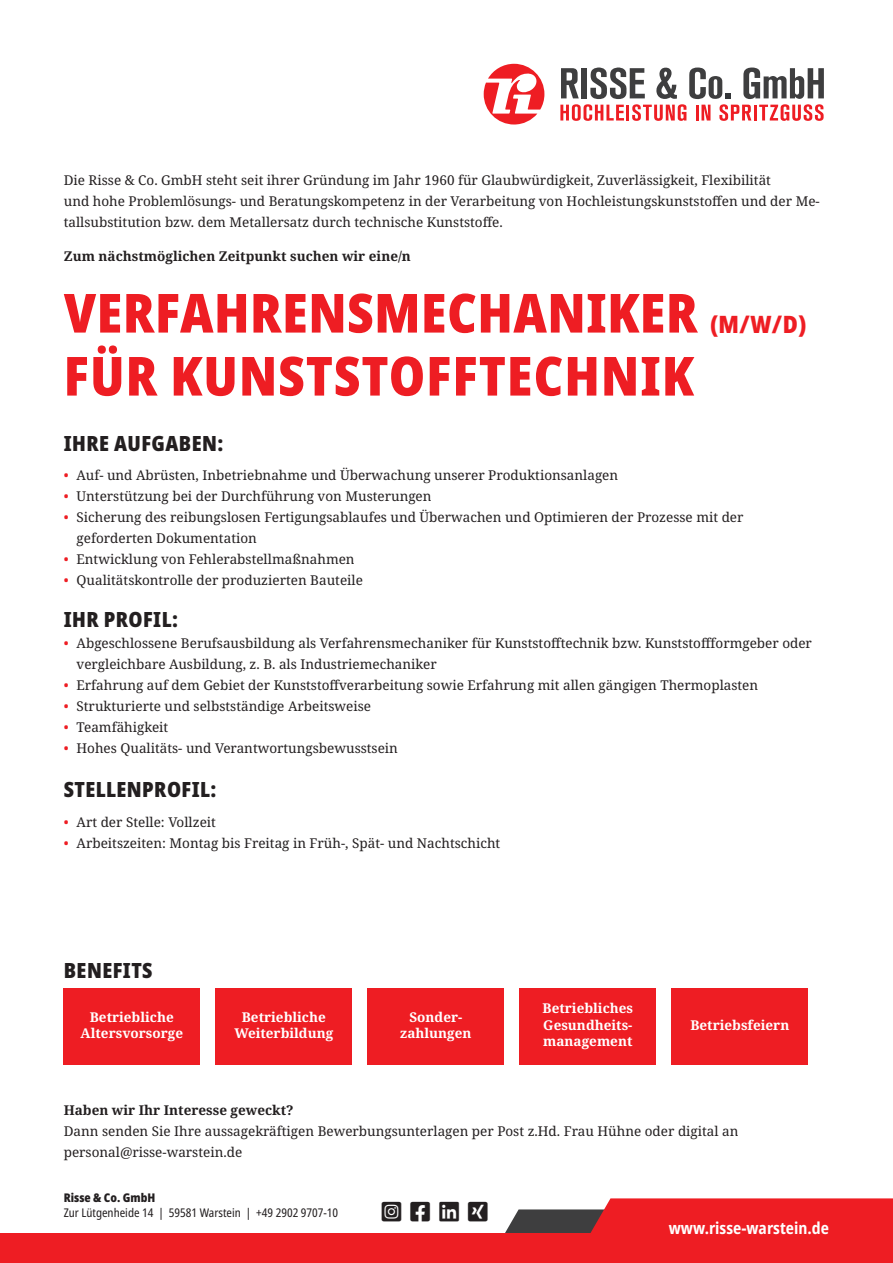
<style>
.page{position:relative;width:893px;height:1263px;background:#fff}
.page>*{position:absolute;margin:0;border:0;box-sizing:border-box;transform-origin:0 0}
.t1{font:900 condensed 54px "Noto Sans";letter-spacing:.01em;color:#ee1d23}
.t2{font:900 condensed 24px "Noto Sans";color:#ee1d23}
.t3{font:900 condensed 21px "Noto Sans";letter-spacing:.02em;color:#231f20}
.t4{font:700 condensed 16.5px "Noto Sans";color:#fff}
.t5{font:13.5px/21px "Noto Serif";color:#231f20}
.t6{font:700 13.5px/16.5px "Noto Serif";color:#fff;text-align:center}
.t7{font:700 13.5px "Noto Serif";color:#231f20}
.t8{font:condensed 12px "Noto Sans";color:#231f20}
.t9{font:900 condensed 12px "Noto Sans";color:#231f20}
.s1{color:#ee1d23}
</style>
<div class="page">
<svg style="left:484px;top:64px;width:60px;height:61px"></svg>
<svg style="left:560px;top:68px;width:264px;height:53px"></svg>
<div style="left:64px;top:988px;width:136px;height:77px;background:#ee1d23"></div>
<div style="left:216px;top:988px;width:136px;height:77px;background:#ee1d23"></div>
<div style="left:368px;top:988px;width:136px;height:77px;background:#ee1d23"></div>
<div style="left:520px;top:988px;width:136px;height:77px;background:#ee1d23"></div>
<div style="left:672px;top:988px;width:136px;height:77px;background:#ee1d23"></div>
<div style="left:0;top:1233px;width:893px;height:30px;background:#ee1d23"></div>
<svg style="left:505px;top:1198px;width:388px;height:35px;background:#d53a3e"></svg>
<p class="t5" style="left:64px;top:170px;width:757px">Die Risse &amp; Co. GmbH steht seit ihrer Gründung im Jahr 1960 für Glaubwürdigkeit, Zuverlässigkeit, Flexibilität<br>und hohe Problemlösungs- und Beratungskompetenz in der Verarbeitung von Hochleistungskunststoffen und der Me&shy;tallsubstitution bzw. dem Metallersatz durch technische Kunststoffe.</p>
<p class="t7" style="left:64px;top:247px;width:349px">Zum nächstmöglichen Zeitpunkt suchen wir eine/n</p>
<h1 class="t1" style="left:64px;top:272px;width:635px">VERFAHRENSMECHANIKER</h1>
<h2 class="t2" style="left:710px;top:306px;width:98px">(M/W/D)</h2>
<h1 class="t1" style="left:64px;top:335px;width:632px">FÜR KUNSTSTOFFTECHNIK</h1>
<h3 class="t3" style="left:64px;top:427px;width:161px">IHRE AUFGABEN:</h3>
<p class="t5" style="left:64px;top:465px;width:556px"><span class="s1">•</span> Auf- und Abrüsten, Inbetriebnahme und Überwachung unserer Produktionsanlagen</p>
<p class="t5" style="left:64px;top:486px;width:369px"><span class="s1">•</span> Unterstützung bei der Durchführung von Musterungen</p>
<p class="t5" style="left:77px;top:507px;width:668px;text-indent:-13px"><span class="s1">•</span> Sicherung des reibungslosen Fertigungsablaufes und Überwachen und Optimieren der Prozesse mit der geforderten Dokumentation</p>
<p class="t5" style="left:64px;top:549px;width:292px"><span class="s1">•</span> Entwicklung von Fehlerabstellmaßnahmen</p>
<p class="t5" style="left:64px;top:570px;width:301px"><span class="s1">•</span> Qualitätskontrolle der produzierten Bauteile</p>
<h3 class="t3" style="left:64px;top:604px;width:116px">IHR PROFIL:</h3>
<p class="t5" style="left:77px;top:633px;width:737px;text-indent:-13px"><span class="s1">•</span> Abgeschlossene Berufsausbildung als Verfahrensmechaniker für Kunststofftechnik bzw. Kunststoffformgeber oder vergleichbare Ausbildung, z. B. als Industriemechaniker</p>
<p class="t5" style="left:64px;top:675px;width:696px"><span class="s1">•</span> Erfahrung auf dem Gebiet der Kunststoffverarbeitung sowie Erfahrung mit allen gängigen Thermoplasten</p>
<p class="t5" style="left:64px;top:696px;width:309px"><span class="s1">•</span> Strukturierte und selbstständige Arbeitsweise</p>
<p class="t5" style="left:64px;top:717px;width:106px"><span class="s1">•</span> Teamfähigkeit</p>
<p class="t5" style="left:64px;top:738px;width:336px"><span class="s1">•</span> Hohes Qualitäts- und Verantwortungsbewusstsein</p>
<h3 class="t3" style="left:64px;top:774px;width:154px">STELLENPROFIL:</h3>
<p class="t5" style="left:64px;top:812px;width:154px"><span class="s1">•</span> Art der Stelle: Vollzeit</p>
<p class="t5" style="left:64px;top:833px;width:438px"><span class="s1">•</span> Arbeitszeiten: Montag bis Freitag in Früh-, Spät- und Nachtschicht</p>
<h3 class="t3" style="left:64px;top:954px;width:90px">BENEFITS</h3>
<p class="t6" style="left:81px;top:1009px;width:104px">Betriebliche<br>Altersvorsorge</p>
<p class="t6" style="left:234px;top:1009px;width:100px">Betriebliche<br>Weiterbildung</p>
<p class="t6" style="left:400px;top:1009px;width:73px">Sonder&shy;zahlungen</p>
<p class="t6" style="left:543px;top:1000px;width:92px;text-align:justify">Betriebliches Gesundheits&shy;management</p>
<p class="t6" style="left:690px;top:1017px;width:100px">Betriebsfeiern</p>
<p class="t7" style="left:64px;top:1100px;width:231px">Haben wir Ihr Interesse geweckt?</p>
<p class="t5" style="left:64px;top:1121px;width:676px">Dann senden Sie Ihre aussagekräftigen Bewerbungsunterlagen per Post z.Hd. Frau Hühne oder digital an personal@risse-warstein.de</p>
<p class="t9" style="left:64px;top:1189px;width:93px">Risse &amp; Co. GmbH</p>
<p class="t8" style="left:64px;top:1204px;width:276px">Zur Lütgenheide 14 | 59581 Warstein | +49 2902 9707-10</p>
<p class="t4" style="left:669px;top:1216px;width:162px">www.risse-warstein.de</p>
</div>
